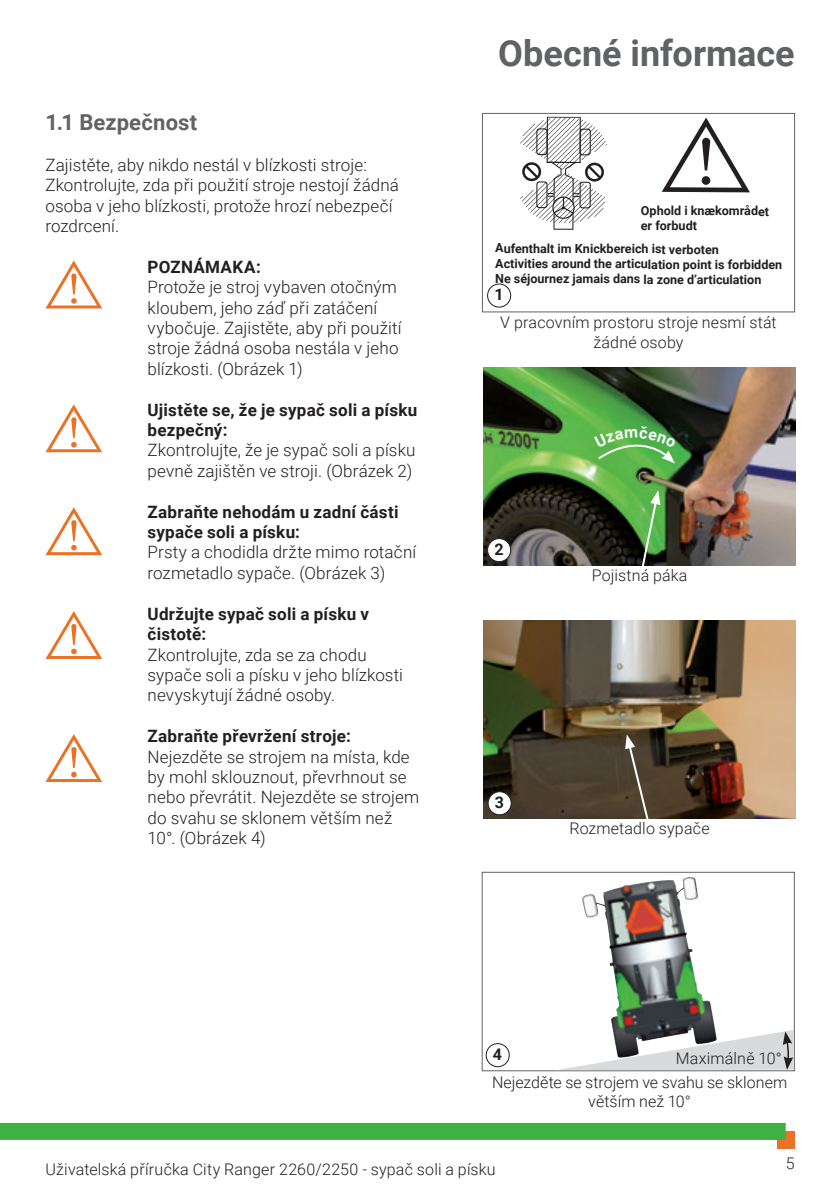
<style>
.page{position:relative;width:840px;height:1191px;background:#fff}
.page>*{position:absolute;margin:0;border:0;box-sizing:border-box;transform-origin:0 0}
.t1{font:700 36px "Roboto";color:#616265}
.t2{font:700 22px "Roboto";letter-spacing:.005em;color:#616265}
.t3{font:300 17px/20.4px "Roboto";letter-spacing:.005em;color:#231f20}
.t4{font:700 17px/20.4px "Roboto";letter-spacing:.015em;color:#231f20}
.t5{font:300 16px/19.2px "Roboto";letter-spacing:.01em;color:#231f20;text-align:center}
.t6{font:700 16px "Roboto";color:#231f20}
.t7{font:700 12.6px/15.2px "Roboto";letter-spacing:-.005em;color:#231f20}
</style>
<div class="page">
<div style="left:776px;top:1131px;width:18px;height:17px;background:#ea7125"></div>
<div style="left:0;top:1123px;width:785px;height:17px;background:#40b143"></div>
<img style="left:483px;top:367px;width:312px;height:199px">
<img style="left:582px;top:877px;width:133px;height:152px">
<div style="left:481px;top:872px;width:313px;height:199px;border:1px solid #616265"></div>
<svg style="left:639px;top:490px;width:21px;height:76px;background:#5f9f57"></svg>
<img style="left:483px;top:620px;width:312px;height:199px">
<svg style="left:624px;top:734px;width:26px;height:85px;background:#5e5243"></svg>
<svg style="left:661px;top:117px;width:88px;height:75px"></svg>
<svg style="left:520px;top:117px;width:86px;height:113px"></svg>
<div style="left:482px;top:113px;width:312px;height:199px;border:1px solid #616265"></div>
<div style="left:488px;top:791px;width:23px;height:23px;background:#fff;border-radius:50%"></div>
<div style="left:487px;top:791px;width:24px;height:24px;border:1px solid #231f20;border-radius:50%"></div>
<div style="left:487px;top:283px;width:24px;height:24px;border:1px solid #231f20;border-radius:50%"></div>
<div style="left:487px;top:538px;width:23px;height:23px;background:#fff;border-radius:50%"></div>
<div style="left:487px;top:538px;width:24px;height:24px;border:1px solid #231f20;border-radius:50%"></div>
<div style="left:485px;top:1043px;width:24px;height:24px;border:1px solid #231f20;border-radius:50%"></div>
<svg style="left:555px;top:1029px;width:238px;height:41px"></svg>
<svg style="left:45px;top:261px;width:57px;height:47px"></svg>
<svg style="left:45px;top:405px;width:57px;height:47px"></svg>
<svg style="left:45px;top:507px;width:57px;height:48px"></svg>
<svg style="left:45px;top:611px;width:57px;height:48px"></svg>
<svg style="left:45px;top:734px;width:57px;height:48px"></svg>
<svg style="left:593px;top:426px;width:83px;height:37px;background:#5db353"></svg>
<p class="t2" style="left:45px;top:107px;width:153px">1.1 Bezpečnost</p>
<p class="t3" style="left:45px;top:154px;width:355px">Zajistěte, aby nikdo nestál v blízkosti stroje:<br>Zkontrolujte, zda při použití stroje nestojí žádná osoba v jeho blízkosti, protože hrozí nebezpečí rozdrcení.</p>
<p class="t4" style="left:147px;top:256px;width:115px">POZNÁMAKA:</p>
<p class="t3" style="left:147px;top:276px;width:255px">Protože je stroj vybaven otočným kloubem, jeho záď při zatáčení vybočuje. Zajistěte, aby při použití stroje žádná osoba nestála v jeho blízkosti. (Obrázek 1)</p>
<p class="t4" style="left:147px;top:399px;width:271px">Ujistěte se, že je sypač soli a písku bezpečný:</p>
<p class="t3" style="left:147px;top:439px;width:269px">Zkontrolujte, že je sypač soli a písku pevně zajištěn ve stroji. (Obrázek 2)</p>
<p class="t4" style="left:147px;top:501px;width:252px">Zabraňte nehodám u zadní části sypače soli a písku:</p>
<p class="t3" style="left:147px;top:541px;width:270px">Prsty a chodidla držte mimo rotační rozmetadlo sypače. (Obrázek 3)</p>
<p class="t4" style="left:147px;top:603px;width:223px">Udržujte sypač soli a písku v čistotě:</p>
<p class="t3" style="left:147px;top:643px;width:257px">Zkontrolujte, zda se za chodu sypače soli a písku v jeho blízkosti nevyskytují žádné osoby.</p>
<p class="t4" style="left:147px;top:725px;width:205px">Zabraňte převržení stroje:</p>
<p class="t3" style="left:147px;top:745px;width:273px">Nejezděte se strojem na místa, kde by mohl sklouznout, převrhnout se nebo převrátit. Nejezděte se strojem do svahu se sklonem větším než<br>10°. (Obrázek 4)</p>
<h1 class="t1" style="left:498px;top:28px;width:298px">Obecné informace</h1>
<p class="t7" style="left:640px;top:203px;width:130px">Ophold i knækområdet er forbudt</p>
<p class="t7" style="left:495px;top:241px;width:288px">Aufenthalt im Knickbereich ist verboten<br>Activities around the articulation point is forbidden<br>Ne séjournez jamais dans la zone d’articulation</p>
<p class="t6" style="left:494px;top:283px;width:11px">1</p>
<p class="t5" style="left:500px;top:312px;width:278px">V pracovním prostoru stroje nesmí stát žádné osoby</p>
<p class="t6" style="left:494px;top:538px;width:11px">2</p>
<p class="t5" style="left:591px;top:565px;width:97px">Pojistná páka</p>
<p class="t6" style="left:494px;top:791px;width:11px">3</p>
<p class="t5" style="left:569px;top:818px;width:142px">Rozmetadlo sypače</p>
<p class="t6" style="left:492px;top:1043px;width:11px">4</p>
<p class="t5" style="left:675px;top:1047px;width:108px">Maximálně 10°</p>
<p class="t5" style="left:491px;top:1072px;width:296px">Nejezděte se strojem ve svahu se sklonem větším než 10°</p>
<p class="t5" style="left:45px;top:1158px;width:451px">Uživatelská příručka City Ranger 2260/2250 - sypač soli a písku</p>
<p class="t5" style="left:785px;top:1153px;width:10px">5</p>
</div>
